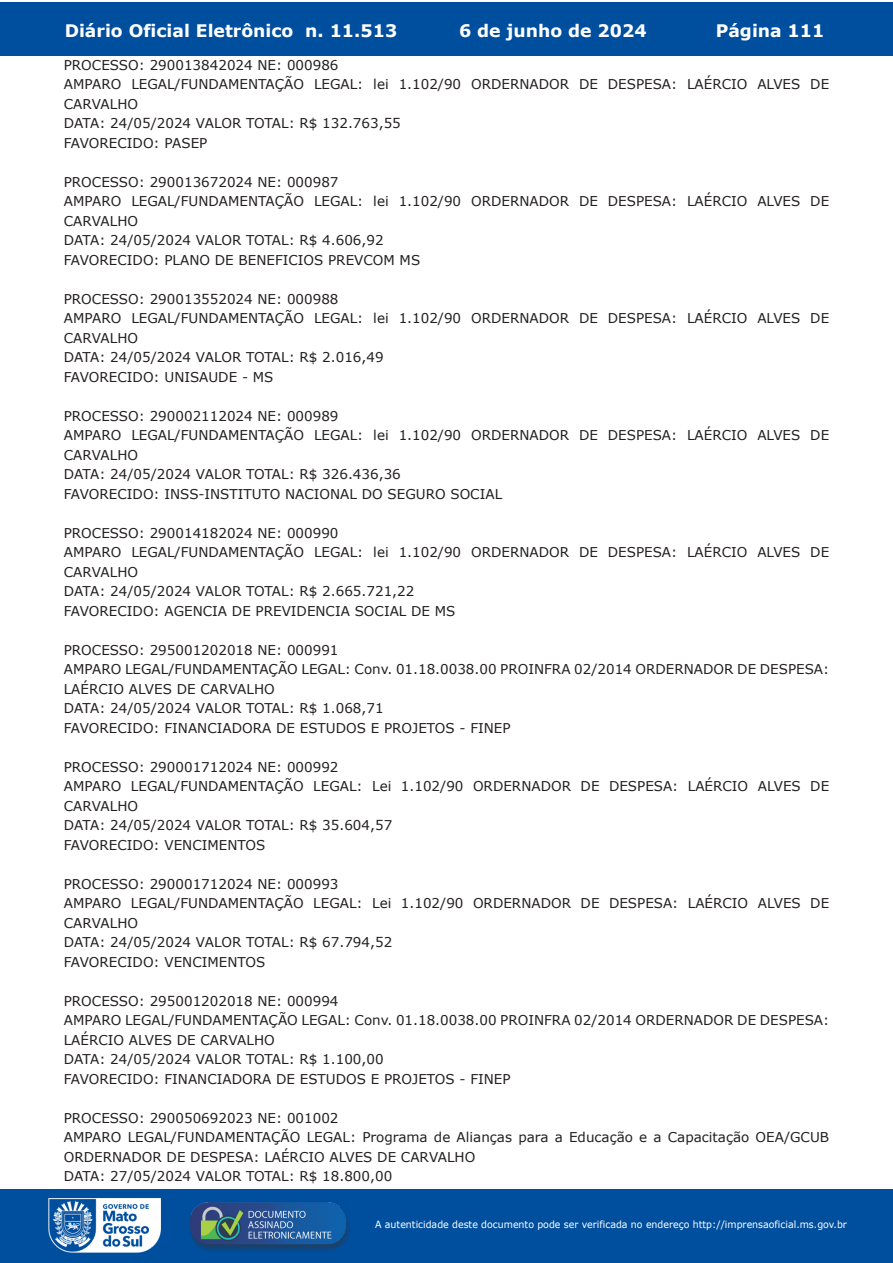
<style>
.page{position:relative;width:893px;height:1263px;background:#fff}
.page>*{position:absolute;margin:0;border:0;box-sizing:border-box;transform-origin:0 0}
.t1{font:700 17.25px "Verdana";color:#fff}
.t2{font:13.5px/19.5px "Verdana";color:#231f20}
.t3{font:9.9px "Verdana";color:#fff;scale:.95 1}
</style>
<div class="page">
<div style="left:0;top:2px;width:893px;height:53px;background:#004f9f"></div>
<div style="left:1px;top:1189px;width:892px;height:74px;background:#004f9f"></div>
<img style="left:49px;top:1198px;width:111px;height:54px">
<img style="left:185px;top:1201px;width:168px;height:54px">
<p class="t1" style="left:65px;top:18px;width:334px">Diário Oficial Eletrônico n. 11.513</p>
<p class="t1" style="left:459px;top:18px;width:189px">6 de junho de 2024</p>
<p class="t1" style="left:716px;top:18px;width:110px">Página 111</p>
<p class="t2" style="left:64px;top:55px;width:767px">PROCESSO: 290013842024 NE: 000986<br>AMPARO LEGAL/FUNDAMENTAÇÃO LEGAL: lei 1.102/90 ORDERNADOR DE DESPESA: LAÉRCIO ALVES DE CARVALHO<br>DATA: 24/05/2024 VALOR TOTAL: R$ 132.763,55<br>FAVORECIDO: PASEP</p>
<p class="t2" style="left:64px;top:172px;width:767px">PROCESSO: 290013672024 NE: 000987<br>AMPARO LEGAL/FUNDAMENTAÇÃO LEGAL: lei 1.102/90 ORDERNADOR DE DESPESA: LAÉRCIO ALVES DE CARVALHO<br>DATA: 24/05/2024 VALOR TOTAL: R$ 4.606,92<br>FAVORECIDO: PLANO DE BENEFICIOS PREVCOM MS</p>
<p class="t2" style="left:64px;top:289px;width:767px">PROCESSO: 290013552024 NE: 000988<br>AMPARO LEGAL/FUNDAMENTAÇÃO LEGAL: lei 1.102/90 ORDERNADOR DE DESPESA: LAÉRCIO ALVES DE CARVALHO<br>DATA: 24/05/2024 VALOR TOTAL: R$ 2.016,49<br>FAVORECIDO: UNISAUDE - MS</p>
<p class="t2" style="left:64px;top:406px;width:767px">PROCESSO: 290002112024 NE: 000989<br>AMPARO LEGAL/FUNDAMENTAÇÃO LEGAL: lei 1.102/90 ORDERNADOR DE DESPESA: LAÉRCIO ALVES DE CARVALHO<br>DATA: 24/05/2024 VALOR TOTAL: R$ 326.436,36<br>FAVORECIDO: INSS-INSTITUTO NACIONAL DO SEGURO SOCIAL</p>
<p class="t2" style="left:64px;top:523px;width:767px">PROCESSO: 290014182024 NE: 000990<br>AMPARO LEGAL/FUNDAMENTAÇÃO LEGAL: lei 1.102/90 ORDERNADOR DE DESPESA: LAÉRCIO ALVES DE CARVALHO<br>DATA: 24/05/2024 VALOR TOTAL: R$ 2.665.721,22<br>FAVORECIDO: AGENCIA DE PREVIDENCIA SOCIAL DE MS</p>
<p class="t2" style="left:64px;top:640px;width:767px">PROCESSO: 295001202018 NE: 000991<br>AMPARO LEGAL/FUNDAMENTAÇÃO LEGAL: Conv. 01.18.0038.00 PROINFRA 02/2014 ORDERNADOR DE DESPESA:<br>LAÉRCIO ALVES DE CARVALHO<br>DATA: 24/05/2024 VALOR TOTAL: R$ 1.068,71<br>FAVORECIDO: FINANCIADORA DE ESTUDOS E PROJETOS - FINEP</p>
<p class="t2" style="left:64px;top:757px;width:767px">PROCESSO: 290001712024 NE: 000992<br>AMPARO LEGAL/FUNDAMENTAÇÃO LEGAL: Lei 1.102/90 ORDERNADOR DE DESPESA: LAÉRCIO ALVES DE CARVALHO<br>DATA: 24/05/2024 VALOR TOTAL: R$ 35.604,57<br>FAVORECIDO: VENCIMENTOS</p>
<p class="t2" style="left:64px;top:874px;width:767px">PROCESSO: 290001712024 NE: 000993<br>AMPARO LEGAL/FUNDAMENTAÇÃO LEGAL: Lei 1.102/90 ORDERNADOR DE DESPESA: LAÉRCIO ALVES DE CARVALHO<br>DATA: 24/05/2024 VALOR TOTAL: R$ 67.794,52<br>FAVORECIDO: VENCIMENTOS</p>
<p class="t2" style="left:64px;top:991px;width:767px">PROCESSO: 295001202018 NE: 000994<br>AMPARO LEGAL/FUNDAMENTAÇÃO LEGAL: Conv. 01.18.0038.00 PROINFRA 02/2014 ORDERNADOR DE DESPESA:<br>LAÉRCIO ALVES DE CARVALHO<br>DATA: 24/05/2024 VALOR TOTAL: R$ 1.100,00<br>FAVORECIDO: FINANCIADORA DE ESTUDOS E PROJETOS - FINEP</p>
<p class="t2" style="left:64px;top:1108px;width:767px">PROCESSO: 290050692023 NE: 001002<br>AMPARO LEGAL/FUNDAMENTAÇÃO LEGAL: Programa de Alianças para a Educação e a Capacitação OEA/GCUB ORDERNADOR DE DESPESA: LAÉRCIO ALVES DE CARVALHO<br>DATA: 27/05/2024 VALOR TOTAL: R$ 18.800,00</p>
<p class="t3" style="left:375px;top:1218px;width:498px">A autenticidade deste documento pode ser verificada no endereço http://imprensaoficial.ms.gov.br</p>
</div>
